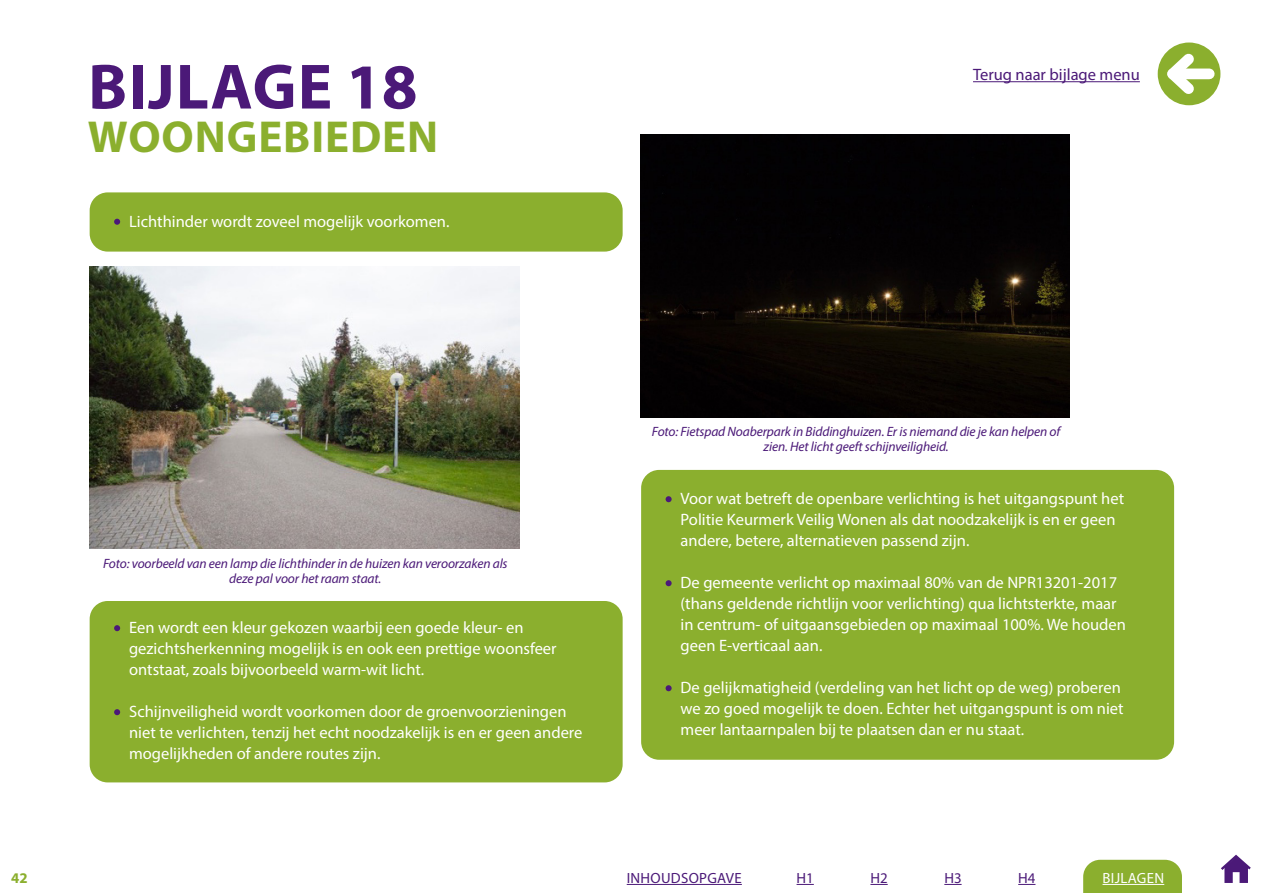
<style>
.page{position:relative;width:1263px;height:893px;background:#fff}
.page>*{position:absolute;margin:0;border:0;box-sizing:border-box;transform-origin:0 0}
.t1{font:700 64.5px "Myriad Pro";letter-spacing:.02em;color:#4b1978}
.t2{font:700 45px "Myriad Pro";letter-spacing:.02em;color:#8baf2e}
.t3{font:16.5px/21px "Myriad Pro";color:#fff}
.t4{font:16.5px "Myriad Pro";color:#4b1978}
.t5{font:14.85px "Myriad Pro";letter-spacing:.02em;color:#4b1978}
.t6{font:14.85px "Myriad Pro";letter-spacing:.02em;color:#fff}
.t7{font:700 14.85px "Myriad Pro";color:#8baf2e}
.t8{font:italic 13.5px/15px "Myriad Pro";letter-spacing:-.01em;color:#4b1978;text-align:center}
</style>
<div class="page">
<svg style="left:1221px;top:855px;width:30px;height:28px"></svg>
<div style="left:1083px;top:860px;width:99px;height:33px;background:#8baf2e"></div>
<hr style="left:627px;top:884px;width:115px;height:1px;background:#4b1978">
<hr style="left:1102px;top:884px;width:62px;height:1px;background:#fff">
<svg style="left:796px;top:884px;width:18px;height:1px"></svg>
<svg style="left:870px;top:884px;width:18px;height:1px"></svg>
<svg style="left:944px;top:884px;width:17px;height:1px"></svg>
<svg style="left:1018px;top:884px;width:17px;height:1px"></svg>
<div style="left:1158px;top:43px;width:62px;height:62px;background:#8baf2e;border-radius:50%"></div>
<div style="left:1172px;top:69px;width:37px;height:10px;background:#fff"></div>
<svg style="left:1157px;top:44px;width:47px;height:60px"></svg>
<img style="left:90px;top:266px;width:429px;height:283px">
<div style="left:90px;top:192px;width:533px;height:60px;background:#8baf2e;border-radius:18px"></div>
<svg style="left:114px;top:219px;width:6px;height:6px"></svg>
<div style="left:90px;top:601px;width:533px;height:181px;background:#8baf2e;border-radius:18px"></div>
<svg style="left:114px;top:625px;width:6px;height:6px"></svg>
<svg style="left:114px;top:709px;width:6px;height:6px"></svg>
<div style="left:641px;top:470px;width:533px;height:290px;background:#8baf2e;border-radius:18px"></div>
<svg style="left:666px;top:496px;width:6px;height:6px"></svg>
<svg style="left:666px;top:580px;width:6px;height:6px"></svg>
<svg style="left:666px;top:685px;width:6px;height:6px"></svg>
<img style="left:640px;top:135px;width:430px;height:282px">
<hr style="left:973px;top:81px;width:167px;height:1px;background:#4b1978">
<h1 class="t1" style="left:88px;top:45px;width:331px">BIJLAGE 18</h1>
<h2 class="t2" style="left:88px;top:107px;width:352px">WOONGEBIEDEN</h2>
<p class="t3" style="left:129px;top:210px;width:322px">Lichthinder wordt zoveel mogelijk voorkomen.</p>
<p class="t4" style="left:973px;top:64px;width:168px">Terug naar bijlage menu</p>
<p class="t8" style="left:103px;top:555px;width:406px">Foto: voorbeeld van een lamp die lichthinder in de huizen kan veroorzaken als deze pal voor het raam staat.</p>
<p class="t3" style="left:129px;top:617px;width:429px">Een wordt een kleur gekozen waarbij een goede kleur- en gezichtsherkenning mogelijk is en ook een prettige woonsfeer ontstaat, zoals bijvoorbeeld warm-wit licht.</p>
<p class="t3" style="left:129px;top:701px;width:455px">Schijnveiligheid wordt voorkomen door de groenvoorzieningen niet te verlichten, tenzij het echt noodzakelijk is en er geen andere mogelijkheden of andere routes zijn.</p>
<p class="t8" style="left:652px;top:424px;width:410px">Foto: Fietspad Noaberpark in Biddinghuizen. Er is niemand die je kan helpen of zien. Het licht geeft schijnveiligheid.</p>
<p class="t3" style="left:681px;top:488px;width:445px">Voor wat betreft de openbare verlichting is het uitgangspunt het<br>Politie Keurmerk Veilig Wonen als dat noodzakelijk is en er geen andere, betere, alternatieven passend zijn.</p>
<p class="t3" style="left:681px;top:572px;width:447px">De gemeente verlicht op maximaal 80% van de NPR13201-2017 (thans geldende richtlijn voor verlichting) qua lichtsterkte, maar in centrum- of uitgaansgebieden op maximaal 100%. We houden geen E-verticaal aan.</p>
<p class="t3" style="left:681px;top:677px;width:445px">De gelijkmatigheid (verdeling van het licht op de weg) proberen we zo goed mogelijk te doen. Echter het uitgangspunt is om niet meer lantaarnpalen bij te plaatsen dan er nu staat.</p>
<p class="t7" style="left:11px;top:868px;width:18px">42</p>
<p class="t5" style="left:627px;top:869px;width:116px">INHOUDSOPGAVE</p>
<p class="t5" style="left:796px;top:869px;width:19px">H1</p>
<p class="t5" style="left:870px;top:869px;width:19px">H2</p>
<p class="t5" style="left:944px;top:869px;width:19px">H3</p>
<p class="t5" style="left:1018px;top:869px;width:19px">H4</p>
<p class="t6" style="left:1102px;top:869px;width:63px">BIJLAGEN</p>
</div>
